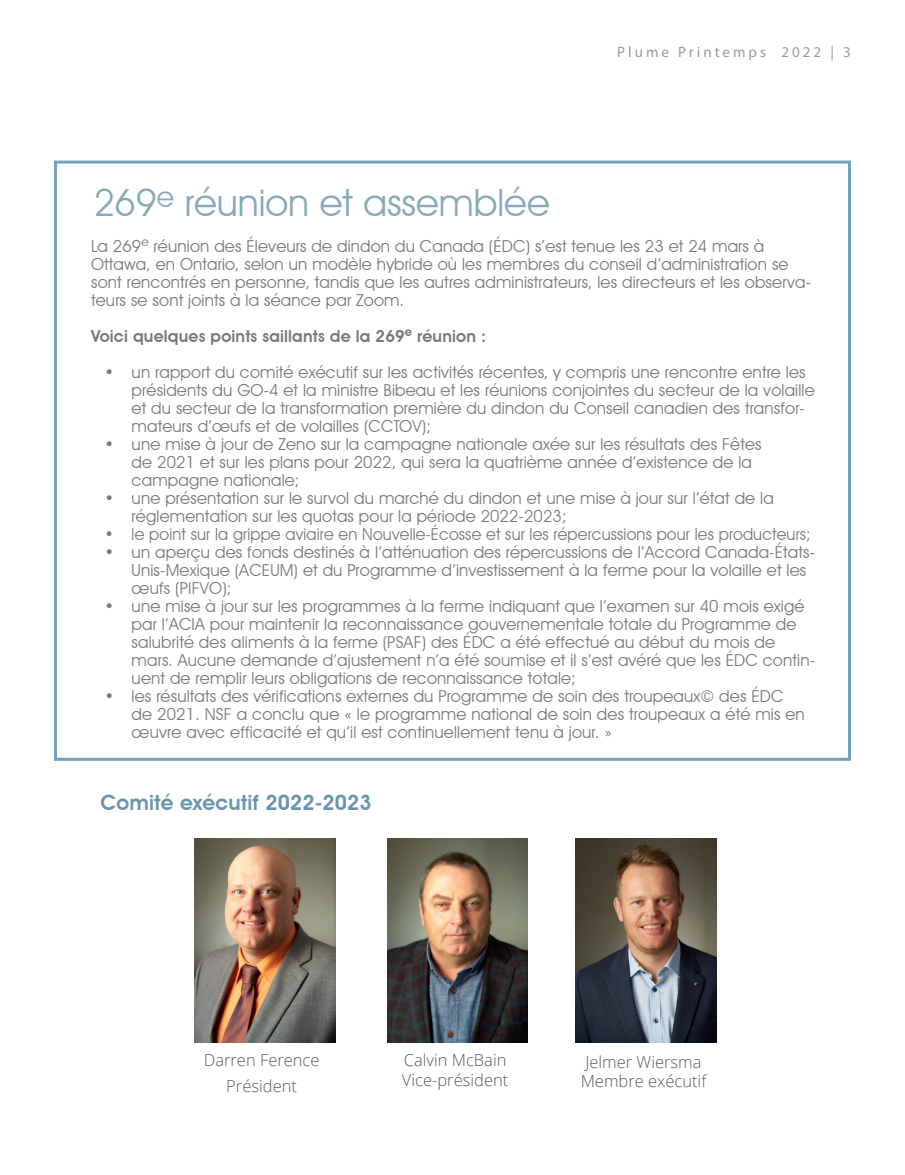
<style>
.page{position:relative;width:905px;height:1175px;background:#fff}
.page>*{position:absolute;margin:0;border:0;box-sizing:border-box;transform-origin:0 0}
.t1{font:37.5px "Avant Garde IT Cby BT";color:#6894ad}
.t2{font:600 21px "Avant Garde IT Cby BT";letter-spacing:.01em;color:#6894ad}
.t3{font:16.5px/18px "Avant Garde IT Cby BT";letter-spacing:.01em;color:#77797c}
.t4{font:300 16.5px/19.8px "Open Sans";color:#5a5a5c}
.t5{font:600 16.5px "Avant Garde IT Cby BT";letter-spacing:.01em;color:#77797c}
.t6{font:15px "Myriad Pro";letter-spacing:.2em;color:#999b9c}
</style>
<div class="page">
<div style="left:54px;top:160px;width:796px;height:600px;border:3px solid #72a2bd"></div>
<img style="left:194px;top:838px;width:142px;height:204px">
<img style="left:387px;top:838px;width:140px;height:204px">
<img style="left:576px;top:838px;width:140px;height:204px">
<p class="t6" style="left:617px;top:43px;width:235px">Plume Printemps 2022 | 3</p>
<h1 class="t1" style="left:93px;top:180px;width:458px">269<sup>e</sup> réunion et assemblée</h1>
<p class="t3" style="left:91px;top:237px;width:721px">La 269<sup>e</sup> réunion des Éleveurs de dindon du Canada (ÉDC) s’est tenue les 23 et 24 mars à Ottawa, en Ontario, selon un modèle hybride où les membres du conseil d’administration se sont rencontrés en personne, tandis que les autres administrateurs, les directeurs et les observa&shy;teurs se sont joints à la séance par Zoom.</p>
<p class="t5" style="left:91px;top:326px;width:396px">Voici quelques points saillants de la 269<sup>e</sup> réunion :</p>
<p class="t3" style="left:132px;top:363px;width:684px;text-indent:-27px">• un rapport du comité exécutif sur les activités récentes, y compris une rencontre entre les présidents du GO-4 et la ministre Bibeau et les réunions conjointes du secteur de la volaille et du secteur de la transformation première du dindon du Conseil canadien des transfor&shy;mateurs d’œufs et de volailles (CCTOV);</p>
<p class="t3" style="left:132px;top:435px;width:631px;text-indent:-27px">• une mise à jour de Zeno sur la campagne nationale axée sur les résultats des Fêtes de 2021 et sur les plans pour 2022, qui sera la quatrième année d’existence de la campagne nationale;</p>
<p class="t3" style="left:132px;top:489px;width:643px;text-indent:-27px">• une présentation sur le survol du marché du dindon et une mise à jour sur l’état de la réglementation sur les quotas pour la période 2022-2023;</p>
<p class="t3" style="left:105px;top:525px;width:707px">• le point sur la grippe aviaire en Nouvelle-Écosse et sur les répercussions pour les producteurs;</p>
<p class="t3" style="left:132px;top:543px;width:685px;text-indent:-27px">• un aperçu des fonds destinés à l’atténuation des répercussions de l’Accord Canada-États-<br>Unis-Mexique (ACEUM) et du Programme d’investissement à la ferme pour la volaille et les œufs (PIFVO);</p>
<p class="t3" style="left:132px;top:597px;width:685px;text-indent:-27px">• une mise à jour sur les programmes à la ferme indiquant que l’examen sur 40 mois exigé par l’ACIA pour maintenir la reconnaissance gouvernementale totale du Programme de salubrité des aliments à la ferme (PSAF) des ÉDC a été effectué au début du mois de mars. Aucune demande d’ajustement n’a été soumise et il s’est avéré que les ÉDC contin&shy;uent de remplir leurs obligations de reconnaissance totale;</p>
<p class="t3" style="left:132px;top:687px;width:674px;text-indent:-27px">• les résultats des vérifications externes du Programme de soin des troupeaux© des ÉDC de 2021. NSF a conclu que « le programme national de soin des troupeaux a été mis en œuvre avec efficacité et qu’il est continuellement tenu à jour. »</p>
<p class="t2" style="left:100px;top:790px;width:273px">Comité exécutif 2022-2023</p>
<p class="t4" style="left:204px;top:1047px;width:117px;line-height:25.2px;text-align:center">Darren Ference<br>Président</p>
<p class="t4" style="left:402px;top:1050px;width:108px">Calvin McBain<br>Vice-président</p>
<p class="t4" style="left:580px;top:1051px;width:127px">Jelmer Wiersma<br>Membre exécutif</p>
</div>
